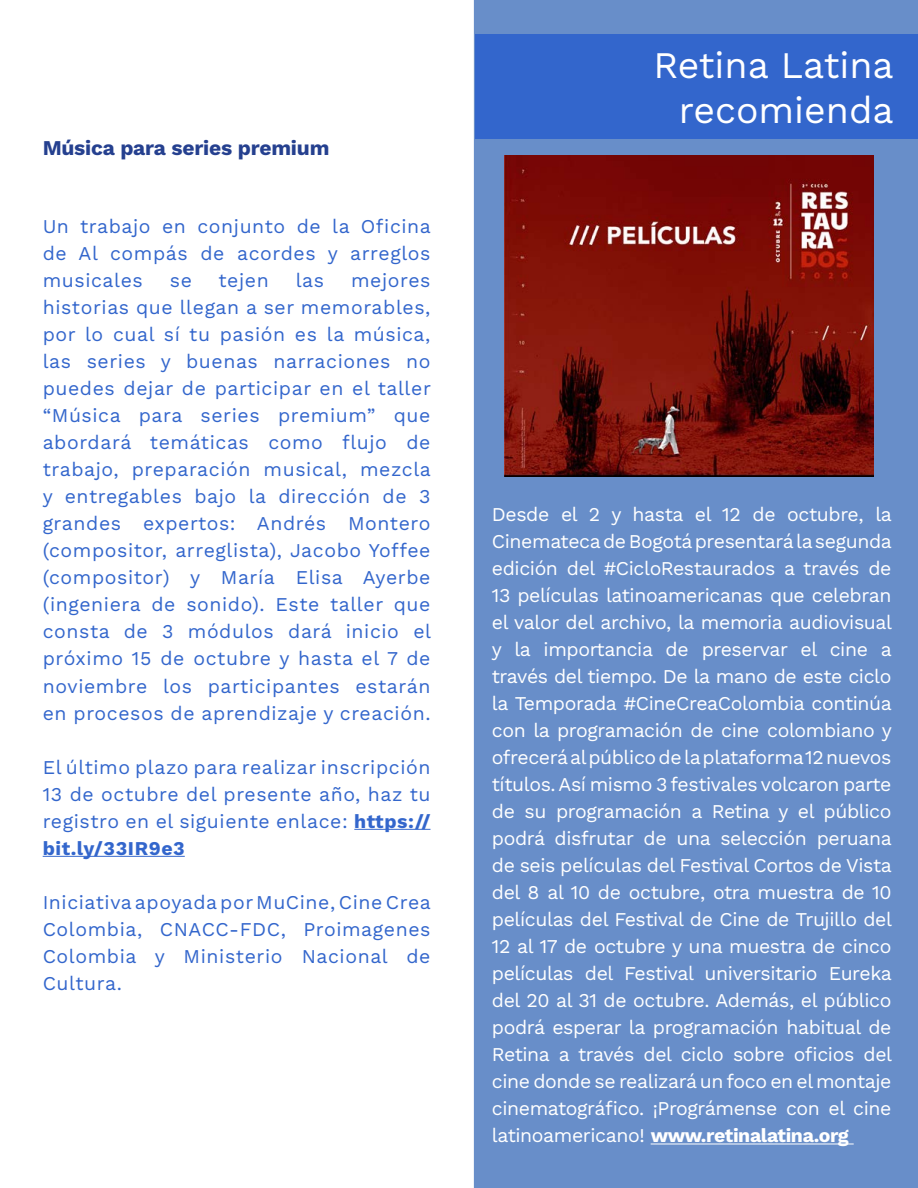
<style>
.page{position:relative;width:918px;height:1188px;background:#fff}
.page>*{position:absolute;margin:0;border:0;box-sizing:border-box;transform-origin:0 0}
.t1{font:37.5px/45px "Work Sans";color:#fff;text-align:right}
.t2{font:700 21px "Work Sans";letter-spacing:-.01em;color:#25408f}
.t3{font:19.5px/27px "Work Sans";letter-spacing:-.02em;color:#fff;text-align:justify}
.t4{font:19.5px/27px "Work Sans";letter-spacing:.03em;color:#36c;text-align:justify}
.s1{font-weight:700}
</style>
<div class="page">
<div style="left:473px;top:0;width:445px;height:1188px;background:#688ec9"></div>
<div style="left:475px;top:34px;width:443px;height:105px;background:#36c"></div>
<hr style="left:651px;top:1144px;width:203px;height:1px;background:#fff">
<hr style="left:354px;top:829px;width:77px;height:1px;background:#36c">
<hr style="left:43px;top:856px;width:142px;height:1px;background:#36c">
<img style="left:504px;top:155px;width:369px;height:321px">
<p class="t2" style="left:43px;top:132px;width:288px">Música para series premium</p>
<p class="t4" style="left:43px;top:212px;width:390px">Un trabajo en conjunto de la Oficina de Al compás de acordes y arreglos musicales</p>
<p class="t4" style="left:170px;top:266px;width:24px">se</p>
<p class="t4" style="left:218px;top:266px;width:52px">tejen</p>
<p class="t4" style="left:296px;top:266px;width:30px">las</p>
<p class="t4" style="left:43px;top:266px;width:390px;text-indent:308px">mejores historias que llegan a ser memorables, por lo cual sí tu pasión es la música, las series y buenas narraciones no puedes dejar de participar en el taller “Música para series premium” que abordará temáticas como flujo de trabajo, preparación musical, mezcla y entregables bajo la dirección de 3 grandes expertos: Andrés Montero (compositor, arreglista), Jacobo Yoffee (compositor) y María Elisa Ayerbe (ingeniera de sonido). Este taller que consta de 3 módulos dará inicio el próximo 15 de octubre y hasta el 7 de noviembre los participantes estarán en procesos de aprendizaje y creación.</p>
<p class="t4" style="left:43px;top:753px;width:389px">El último plazo para realizar inscripción 13 de octubre del presente año, haz tu registro en el siguiente enlace: <span class="s1">https:// bit.ly/33IR9e3</span></p>
<p class="t4" style="left:43px;top:888px;width:390px">Iniciativa apoyada por MuCine, Cine Crea Colombia, CNACC-FDC, Proimagenes Colombia y Ministerio Nacional de</p>
<h1 class="t1" style="left:653px;top:41px;width:242px">Retina Latina recomienda</h1>
<p class="t3" style="left:492px;top:500px;width:402px">Desde el 2 y hasta el 12 de octubre, la Cinemateca de Bogotá presentará la segunda edición del #CicloRestaurados a través de 13 películas latinoamericanas que celebran el valor del archivo, la memoria audiovisual y la importancia de preservar el cine a través del tiempo. De la mano de este ciclo la Temporada #CineCreaColombia continúa con la programación de cine colombiano y ofrecerá al público de la plataforma 12 nuevos títulos. Así mismo 3 festivales volcaron parte de su programación a Retina y el público podrá disfrutar de una selección peruana de seis películas del Festival Cortos de Vista del 8 al 10 de octubre, otra muestra de 10 películas del Festival de Cine de Trujillo del 12 al 17 de octubre y una muestra de cinco películas del Festival universitario Eureka del 20 al 31 de octubre. Además, el público podrá esperar la programación habitual de Retina a través del ciclo sobre oficios del cine donde se realizará un foco en el montaje cinematográfico. ¡Prográmense con el cine latinoamericano! <span class="s1">www.retinalatina.org</span></p>
</div>
